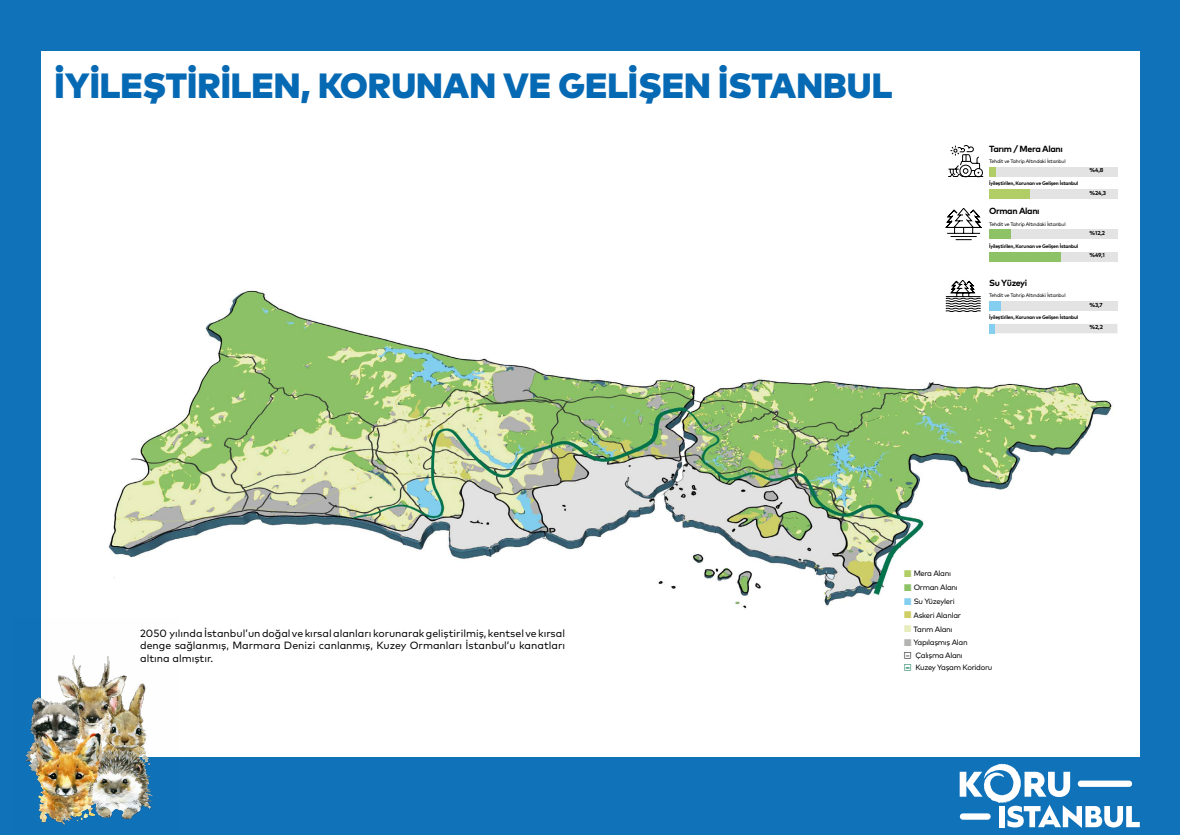
<style>
.page{position:relative;width:1180px;height:835px;background:#fff}
.page>*{position:absolute;margin:0;border:0;box-sizing:border-box;transform-origin:0 0}
.t1{font:900 35px "Mark Pro";color:#0669b3}
.t2{font:10.5px/12.6px "Mark Pro";color:#000;text-align:justify}
.t3{font:700 8.89px "Mark Pro";letter-spacing:-.04em;color:#000}
.t4{font:7.7px/12.2px "Mark Pro";letter-spacing:-.04em;color:#000}
.t5{font:700 5.71px "Mark Pro";color:#000}
.t6{font:700 5.07px "Mark Pro";letter-spacing:-.04em;color:#000}
.t7{font:5.07px "Mark Pro";letter-spacing:-.04em;color:#000}
.s1{font-size:9.62px;color:#b0ce65}
.s2{font-size:9.62px;color:#8dc267}
.s3{font-size:9.62px;color:#84cfef}
.s4{font-size:9.62px;color:#cece65}
.s5{font-size:9.62px;color:#e8edbe}
.s6{font-size:9.62px;color:#b3b3b2}
.s7{color:#00744d}
.s8{font-weight:900;color:#00744d}
</style>
<div class="page">
<div style="left:0;top:0;width:1180px;height:834px;background:#1072b9"></div>
<div style="left:41px;top:51px;width:1098px;height:705px;background:#fff"></div>
<svg style="left:959px;top:763px;width:180px;height:64px"></svg>
<img style="left:108px;top:167px;width:1010px;height:442px">
<div style="left:989px;top:167px;width:128px;height:9px;background:#e3e3e3"></div>
<div style="left:989px;top:167px;width:6px;height:9px;background:#b0ce65"></div>
<div style="left:989px;top:189px;width:128px;height:10px;background:#e3e3e3"></div>
<div style="left:989px;top:189px;width:40px;height:10px;background:#b0ce65"></div>
<svg style="left:947px;top:145px;width:37px;height:32px"></svg>
<div style="left:989px;top:230px;width:128px;height:9px;background:#e3e3e3"></div>
<div style="left:989px;top:230px;width:21px;height:9px;background:#8dc267"></div>
<div style="left:989px;top:252px;width:128px;height:9px;background:#e3e3e3"></div>
<div style="left:989px;top:252px;width:71px;height:9px;background:#8dc267"></div>
<div style="left:989px;top:301px;width:128px;height:10px;background:#e3e3e3"></div>
<div style="left:989px;top:301px;width:11px;height:10px;background:#84cfef"></div>
<div style="left:989px;top:324px;width:128px;height:9px;background:#e3e3e3"></div>
<div style="left:989px;top:324px;width:5px;height:9px;background:#84cfef"></div>
<svg style="left:945px;top:207px;width:37px;height:33px"></svg>
<svg style="left:945px;top:279px;width:36px;height:33px"></svg>
<img style="left:25px;top:655px;width:153px;height:170px">
<h1 class="t1" style="left:55px;top:58px;width:839px">İYİLEŞTİRİLEN, KORUNAN VE GELİŞEN İSTANBUL</h1>
<p class="t3" style="left:989px;top:142px;width:75px">Tarım / Mera Alanı</p>
<p class="t7" style="left:989px;top:157px;width:78px">Tehdit ve Tahrip Altındaki İstanbul</p>
<p class="t6" style="left:989px;top:179px;width:91px">İyileştirilen, Korunan ve Gelişen İstanbul</p>
<p class="t3" style="left:989px;top:204px;width:52px">Orman Alanı</p>
<p class="t7" style="left:989px;top:220px;width:78px">Tehdit ve Tahrip Altındaki İstanbul</p>
<p class="t6" style="left:989px;top:242px;width:91px">İyileştirilen, Korunan ve Gelişen İstanbul</p>
<p class="t3" style="left:989px;top:276px;width:40px">Su Yüzeyi</p>
<p class="t7" style="left:989px;top:291px;width:78px">Tehdit ve Tahrip Altındaki İstanbul</p>
<p class="t6" style="left:989px;top:314px;width:91px">İyileştirilen, Korunan ve Gelişen İstanbul</p>
<p class="t5" style="left:1089px;top:166px;width:15px">%4,8</p>
<p class="t5" style="left:1089px;top:188px;width:18px">%24,3</p>
<p class="t5" style="left:1089px;top:229px;width:17px">%12,2</p>
<p class="t5" style="left:1089px;top:251px;width:17px">%49,1</p>
<p class="t5" style="left:1089px;top:300px;width:15px">%3,7</p>
<p class="t5" style="left:1089px;top:323px;width:15px">%2,2</p>
<p class="t2" style="left:140px;top:625px;width:426px">2050 yılında İstanbul’un doğal ve kırsal alanları korunarak geliştirilmiş, kentsel ve kırsal denge sağlanmış, Marmara Denizi canlanmış, Kuzey Ormanları İstanbul’u kanatları altına almıştır.</p>
<p class="t4" style="left:903px;top:567px;width:49px"><span class="s1">■</span> Mera Alanı</p>
<p class="t4" style="left:903px;top:580px;width:56px"><span class="s2">■</span> Orman Alanı</p>
<p class="t4" style="left:903px;top:594px;width:53px"><span class="s3">■</span> Su Yüzeyleri</p>
<p class="t4" style="left:903px;top:608px;width:59px"><span class="s4">■</span> Askeri Alanlar</p>
<p class="t4" style="left:903px;top:622px;width:50px"><span class="s5">■</span> Tarım Alanı</p>
<p class="t4" style="left:903px;top:636px;width:90px"><span class="s6">■</span> Yapılaşmış Alan<br>☐− Çalışma Alanı<br><span class="s7">☐</span><span class="s8">−</span> Kuzey Yaşam Koridoru</p>
</div>
